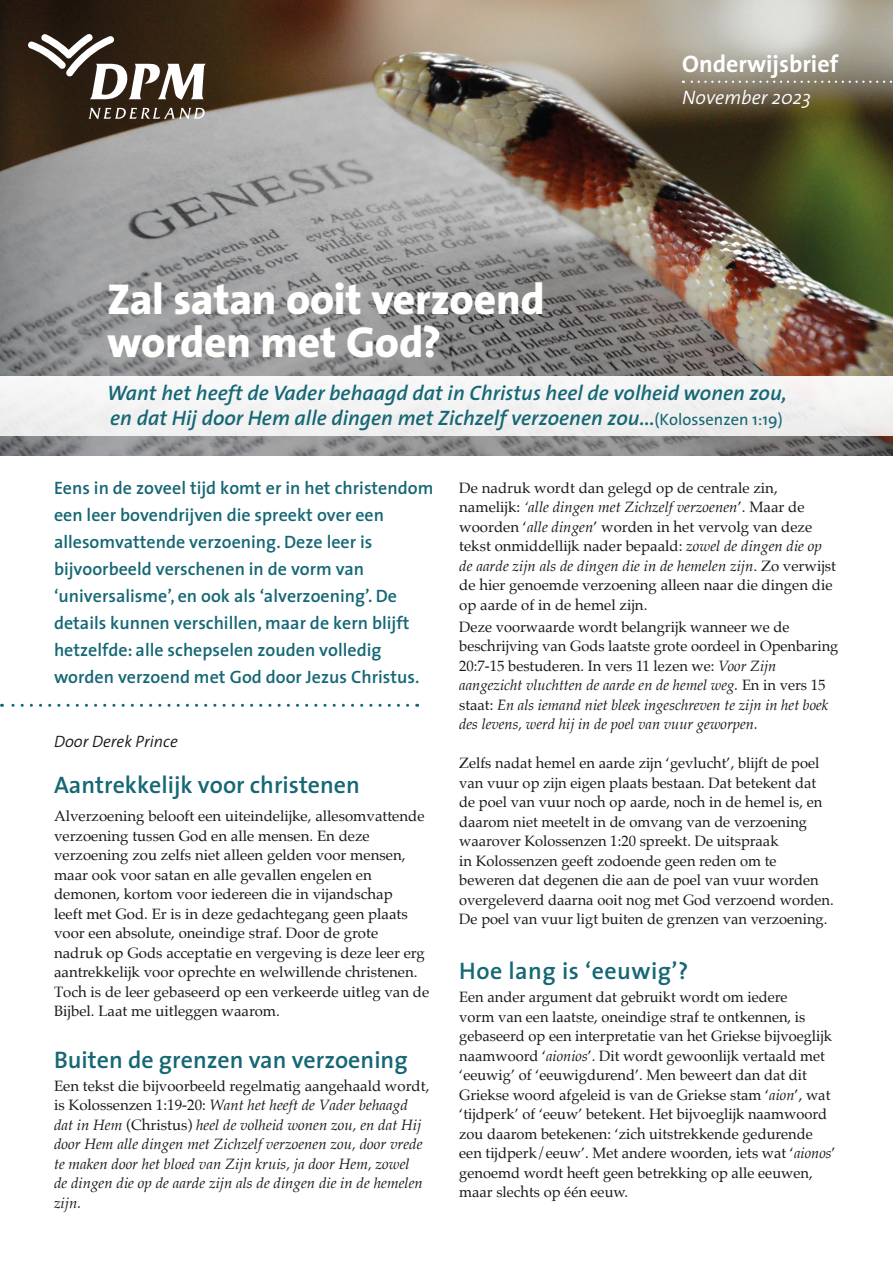
<style>
.page{position:relative;width:893px;height:1263px;background:#fff}
.page>*{position:absolute;margin:0;border:0;box-sizing:border-box;transform-origin:0 0}
.t1{font:800 43.5px "The Sans";letter-spacing:-.005em;color:#fffffe}
.OB_Tussenkop{font:600 24px "The Sans";color:#156775}
.OB_Intro{font:600 24px "The Sans";letter-spacing:.02em;color:#156775}
.t2{font:700 24px "The Sans";color:#fff}
.OB_Streamer{font:italic 600 21px "The Sans";color:#156775}
.t3{font:italic 300 19.5px "The Sans";color:#fff}
.OB_Intro-2{font:600 18px/27px "The Sans";color:#156775}
.OB_Intro-3{font:italic 300 16.5px "The Sans";color:#181816}
.OB_Body{font:15px/19.5px "Palatino";color:#181816}
.OB_Intro-4{font:15px/19.5px "Palatino";color:#181816}
.OB_Intro-5{font:italic 15px/19.5px "Palatino";color:#181816}
.s1{font-weight:400;font-style:normal;font-size:16.5px}
.s2{font-style:normal}
.s3{font-style:italic}
</style>
<div class="page">
<img style="left:0;top:0;width:893px;height:455px">
<svg style="left:683px;top:81px;width:210px;height:2px"></svg>
<svg style="left:28px;top:34px;width:178px;height:66px"></svg>
<svg style="left:88px;top:108px;width:117px;height:11px"></svg>
<svg style="left:2px;top:704px;width:406px;height:3px"></svg>
<div style="left:0;top:377px;width:893px;height:59px;background:#f3f2f2"></div>
<p class="t2" style="left:682px;top:44px;width:157px">Onderwijsbrief</p>
<p class="t3" style="left:682px;top:81px;width:130px">November 2023</p>
<p class="t1" style="left:107px;top:263px;width:439px">Zal satan ooit verzoend</p>
<p class="t1" style="left:107px;top:306px;width:335px">worden met God?</p>
<p class="OB_Streamer" style="left:107px;top:375px;width:681px">Want het heeft de Vader behaagd dat in Christus heel de volheid wonen zou,</p>
<p class="OB_Streamer" style="left:110px;top:400px;width:674px">en dat Hij door Hem alle dingen met Zichzelf verzoenen zou...<span class="s1">(Kolossenzen 1:19)</span></p>
<p class="OB_Intro-2" style="left:54px;top:474px;width:381px">Eens in de zoveel tijd komt er in het christendom een leer bovendrijven die spreekt over een allesomvattende verzoening. Deze leer is bijvoorbeeld verschenen in de vorm van ‘universalisme’, en ook als ‘alverzoening’. De details kunnen verschillen, maar de kern blijft hetzelfde: alle schepselen zouden volledig worden verzoend met God door Jezus Christus.</p>
<p class="OB_Intro-3" style="left:54px;top:728px;width:125px">Door Derek Prince</p>
<p class="OB_Tussenkop" style="left:54px;top:765px;width:307px">Aantrekkelijk voor christenen</p>
<p class="OB_Body" style="left:54px;top:806px;width:377px">Alverzoening belooft een uiteindelijke, allesomvattende verzoening tussen God en alle mensen. En deze verzoening zou zelfs niet alleen gelden voor mensen, maar ook voor satan en alle gevallen engelen en demonen, kortom voor iedereen die in vijandschap<br>leeft met God. Er is in deze gedachtegang geen plaats voor een absolute, oneindige straf. Door de grote nadruk op Gods acceptatie en vergeving is deze leer erg aantrekkelijk voor oprechte en welwillende christenen.<br>Toch is de leer gebaseerd op een verkeerde uitleg van de Bijbel. Laat me uitleggen waarom.</p>
<p class="OB_Tussenkop" style="left:54px;top:1040px;width:355px">Buiten de grenzen van verzoening</p>
<p class="OB_Intro-5" style="left:54px;top:1075px;width:377px"><span class="s2">Een tekst die bijvoorbeeld regelmatig aangehaald wordt, is Kolossenzen 1:19-20:</span> Want het heeft de Vader behaagd dat in Hem <span class="s2">(Christus)</span> heel de volheid wonen zou, en dat Hij door Hem alle dingen met Zichzelf verzoenen zou, door vrede te maken door het bloed van Zijn kruis, ja door Hem, zowel<br>de dingen die op de aarde zijn als de dingen die in de hemelen zijn.</p>
<p class="OB_Intro-4" style="left:459px;top:478px;width:378px">De nadruk wordt dan gelegd op de centrale zin, namelijk: <span class="s3">‘alle dingen met Zichzelf verzoenen</span>’. Maar de woorden ‘<span class="s3">alle dingen</span>’ worden in het vervolg van deze tekst onmiddellijk nader bepaald: <span class="s3">zowel de dingen die op de aarde zijn als de dingen die in de hemelen zijn</span>. Zo verwijst de hier genoemde verzoening alleen naar die dingen die op aarde of in de hemel zijn.</p>
<p class="OB_Body" style="left:459px;top:617px;width:381px">Deze voorwaarde wordt belangrijk wanneer we de beschrijving van Gods laatste grote oordeel in Openbaring 20:7-15 bestuderen. In vers 11 lezen we: <span class="s3">Voor Zijn aangezicht vluchtten de aarde en de hemel weg.</span> En in vers 15 staat: <span class="s3">En als iemand niet bleek ingeschreven te zijn in het boek des levens, werd hij in de poel van vuur geworpen.</span></p>
<p class="OB_Body" style="left:459px;top:753px;width:376px">Zelfs nadat hemel en aarde zijn ‘gevlucht’, blijft de poel van vuur op zijn eigen plaats bestaan. Dat betekent dat de poel van vuur noch op aarde, noch in de hemel is, en daarom niet meetelt in de omvang van de verzoening waarover Kolossenzen 1:20 spreekt. De uitspraak<br>in Kolossenzen geeft zodoende geen reden om te beweren dat degenen die aan de poel van vuur worden overgeleverd daarna ooit nog met God verzoend worden.<br>De poel van vuur ligt buiten de grenzen van verzoening.</p>
<p class="OB_Intro" style="left:459px;top:951px;width:231px">Hoe lang is ‘eeuwig’?</p>
<p class="OB_Body" style="left:459px;top:987px;width:378px">Een ander argument dat gebruikt wordt om iedere<br>vorm van een laatste, oneindige straf te ontkennen, is gebaseerd op een interpretatie van het Griekse bijvoeglijk naamwoord ‘<span class="s3">aionios</span>’. Dit wordt gewoonlijk vertaald met ‘eeuwig’ of ‘eeuwigdurend’. Men beweert dan dat dit Griekse woord afgeleid is van de Griekse stam ‘<span class="s3">aion</span>’, wat ‘tijdperk’ of ‘eeuw’ betekent. Het bijvoeglijk naamwoord zou daarom betekenen: ‘zich uitstrekkende gedurende een tijdperk/eeuw’. Met andere woorden, iets wat ‘<span class="s3">aionos</span>’ genoemd wordt heeft geen betrekking op alle eeuwen, maar slechts op één eeuw.</p>
</div>
